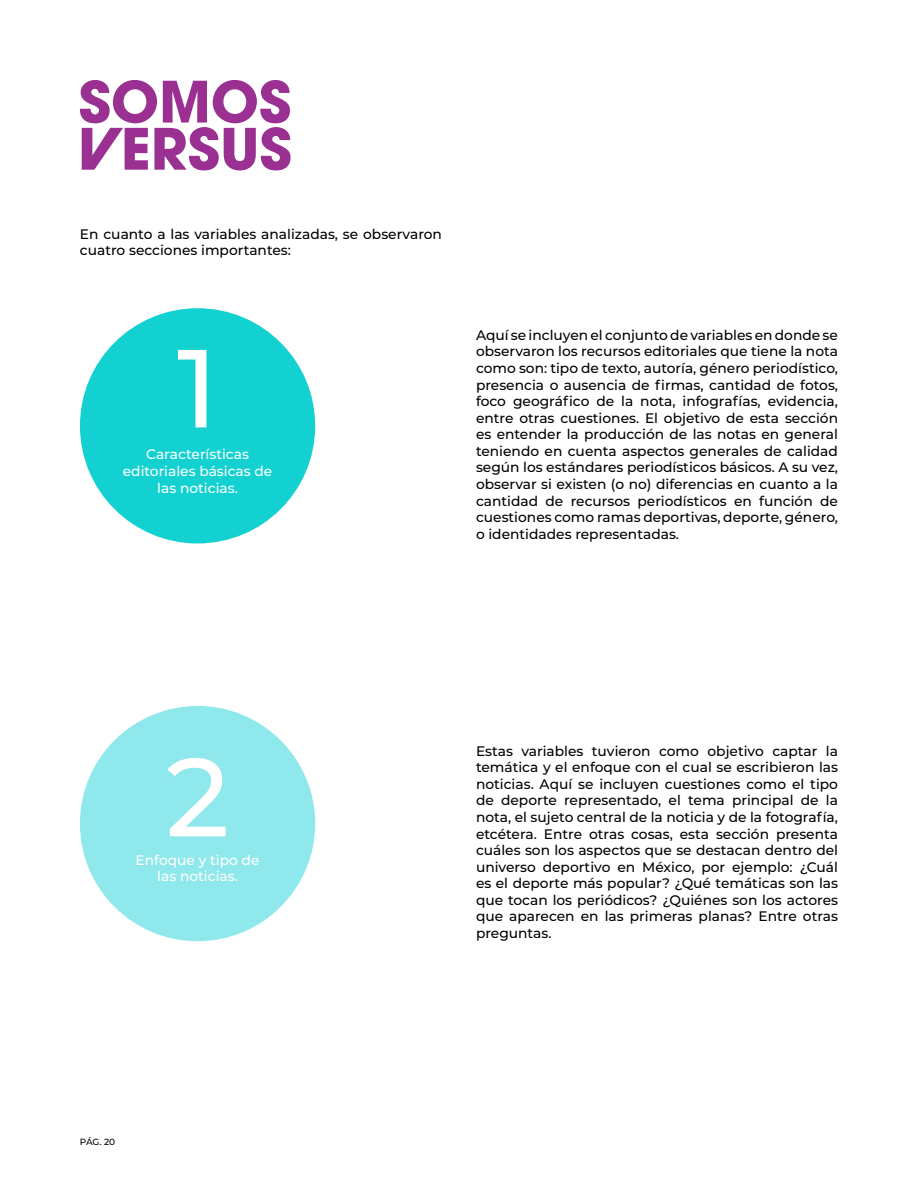
<style>
.page{position:relative;width:918px;height:1188px;background:#fff}
.page>*{position:absolute;margin:0;border:0;box-sizing:border-box;transform-origin:0 0}
.t1{font:500 110.7px "Montserrat";color:#fff}
.t2{font:500 13.8px/16.5px "Montserrat";color:#000;text-align:justify}
.t3{font:500 13.8px/16.5px "Montserrat";color:#fff;text-align:center}
.t4{font:500 9px "Montserrat";color:#000}
</style>
<div class="page">
<svg style="left:80px;top:80px;width:211px;height:90px"></svg>
<div style="left:80px;top:308px;width:235px;height:235px;background:#14d1d1;border-radius:50%"></div>
<div style="left:80px;top:706px;width:235px;height:235px;background:#8fe8eb;border-radius:50%"></div>
<p class="t2" style="left:80px;top:225px;width:364px">En cuanto a las variables analizadas, se observaron cuatro secciones importantes:</p>
<h1 class="t1" style="left:177px;top:311px;width:42px">1</h1>
<p class="t3" style="left:123px;top:446px;width:151px">Características editoriales básicas de las noticias.</p>
<p class="t2" style="left:476px;top:326px;width:364px">Aquí se incluyen el conjunto de variables en donde se observaron los recursos editoriales que tiene la nota como son: tipo de texto, autoría, género periodístico, presencia o ausencia de firmas, cantidad de fotos, foco geográfico de la nota, infografías, evidencia, entre otras cuestiones. El objetivo de esta sección es entender la producción de las notas en general teniendo en cuenta aspectos generales de calidad según los estándares periodísticos básicos. A su vez, observar si existen (o no) diferencias en cuanto a la cantidad de recursos periodísticos en función de cuestiones como ramas deportivas, deporte, género, o identidades representadas.</p>
<h1 class="t1" style="left:166px;top:720px;width:65px">2</h1>
<p class="t3" style="left:136px;top:851px;width:125px">Enfoque y tipo de las noticias.</p>
<p class="t4" style="left:80px;top:1136px;width:37px">PÁG. 20</p>
<p class="t2" style="left:476px;top:742px;width:364px">Estas variables tuvieron como objetivo captar la temática y el enfoque con el cual se escribieron las noticias. Aquí se incluyen cuestiones como el tipo de deporte representado, el tema principal de la nota, el sujeto central de la noticia y de la fotografía, etcétera. Entre otras cosas, esta sección presenta cuáles son los aspectos que se destacan dentro del universo deportivo en México, por ejemplo: ¿Cuál es el deporte más popular? ¿Qué temáticas son las que tocan los periódicos? ¿Quiénes son los actores que aparecen en las primeras planas? Entre otras preguntas.</p>
</div>
